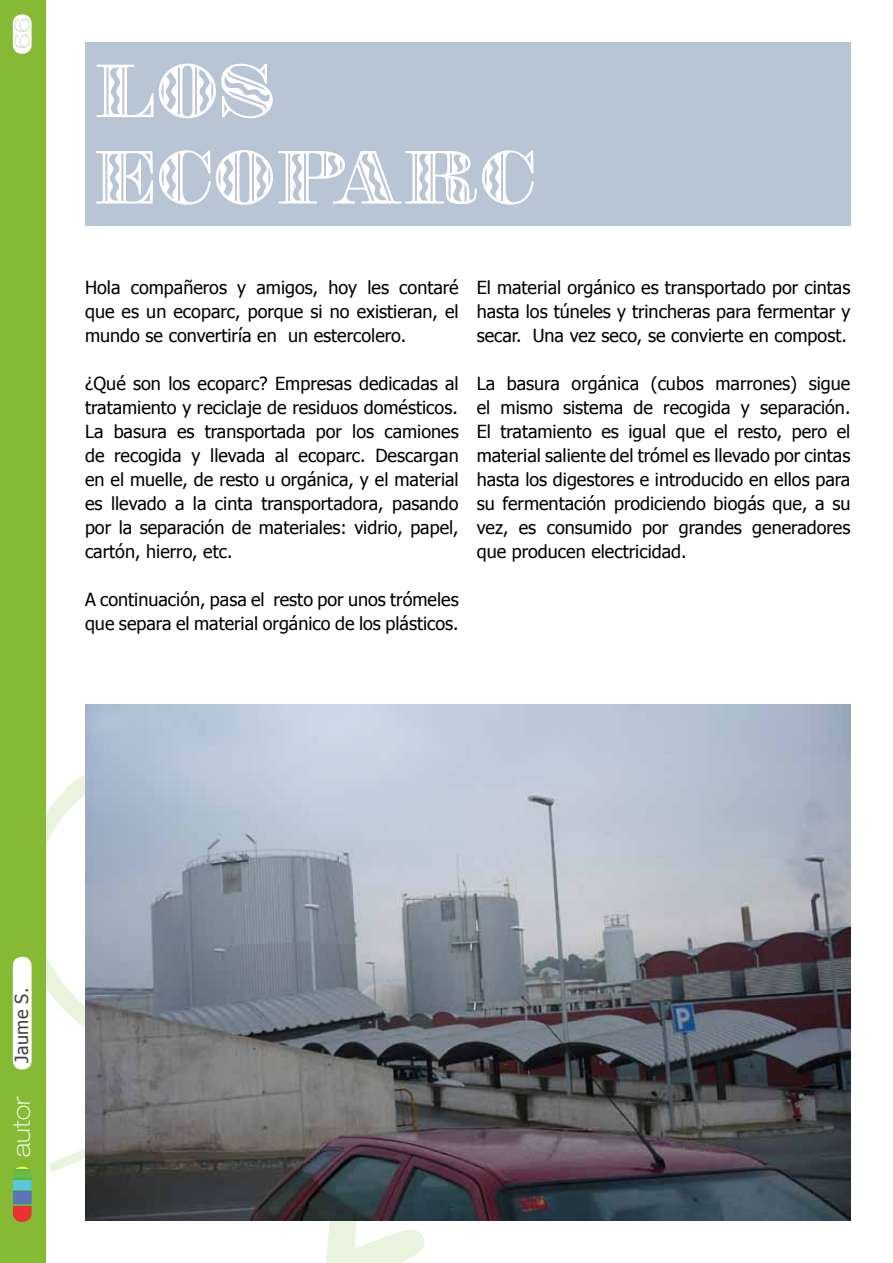
<style>
.page{position:relative;width:893px;height:1263px;background:#fff}
.page>*{position:absolute;margin:0;border:0;box-sizing:border-box;transform-origin:0 0}
.t1{font:72px/86.4px "Falstaff Festival";color:#fff}
.t2{font:100 expanded 24px "Helvetica Neue LT Pro";letter-spacing:-.005em;color:#fff}
.t3{font:100 expanded 20.7px "Helvetica Neue LT Pro";color:#d4d5d7;scale:1.16 1}
.t4{font:18px/24px "Tahoma";color:#000;text-align:justify}
.t5{font:18px "Tahoma";letter-spacing:.02em;color:#414042}
</style>
<div class="page">
<svg style="left:56px;top:774px;width:29px;height:52px"></svg>
<svg style="left:46px;top:955px;width:39px;height:217px"></svg>
<svg style="left:287px;top:1220px;width:138px;height:43px"></svg>
<div style="left:85px;top:43px;width:765px;height:183px;background:#b8c5d5"></div>
<img style="left:85px;top:704px;width:765px;height:516px">
<div style="left:0;top:0;width:46px;height:1263px;background:#86b934"></div>
<div style="left:13px;top:957px;width:19px;height:112px;background:#fff;border-radius:9px"></div>
<svg style="left:13px;top:1166px;width:19px;height:56px"></svg>
<div style="left:13px;top:1206px;width:19px;height:16px;background:#ee2f33"></div>
<div style="left:13px;top:1191px;width:19px;height:13px;background:#5d74b8"></div>
<div style="left:13px;top:1180px;width:19px;height:9px;background:#59c8d9"></div>
<div style="left:13px;top:1172px;width:18px;height:6px;background:#68bd45"></div>
<hr style="left:13px;top:1166px;width:18px;height:3px;background:#f6ee38">
<div style="left:13px;top:14px;width:19px;height:40px;background:#fff;border-radius:9px"></div>
<p class="t3" style="left:10px;top:49px;width:28px;rotate:-90deg">66</p>
<h1 class="t1" style="left:94px;top:49px;width:444px">LOS<br>ECOPARC</h1>
<p class="t4" style="left:85px;top:275px;width:375px">Hola compañeros y amigos, hoy les contaré que es un ecoparc, porque si no existieran, el mundo se convertiría en un estercolero.</p>
<p class="t4" style="left:85px;top:371px;width:375px">¿Qué son los ecoparc? Empresas dedicadas al tratamiento y reciclaje de residuos domésticos.<br>La basura es transportada por los camiones de recogida y llevada al ecoparc. Descargan en el muelle, de resto u orgánica, y el material es llevado a la cinta transportadora, pasando por la separación de materiales: vidrio, papel, cartón, hierro, etc.</p>
<p class="t4" style="left:85px;top:587px;width:375px">A continuación, pasa el resto por unos trómeles que separa el material orgánico de los plásticos.</p>
<p class="t4" style="left:477px;top:275px;width:375px">El material orgánico es transportado por cintas hasta los túneles y trincheras para fermentar y secar. Una vez seco, se convierte en compost.</p>
<p class="t4" style="left:477px;top:371px;width:375px">La basura orgánica (cubos marrones) sigue el mismo sistema de recogida y separación.<br>El tratamiento es igual que el resto, pero el material saliente del trómel es llevado por cintas hasta los digestores e introducido en ellos para su fermentación prodiciendo biogás que, a su vez, es consumido por grandes generadores que producen electricidad.</p>
<p class="t5" style="left:9px;top:1063px;width:77px;rotate:-90deg">Jaume S.</p>
<h2 class="t2" style="left:7px;top:1157px;width:62px;rotate:-90deg">autor</h2>
</div>
